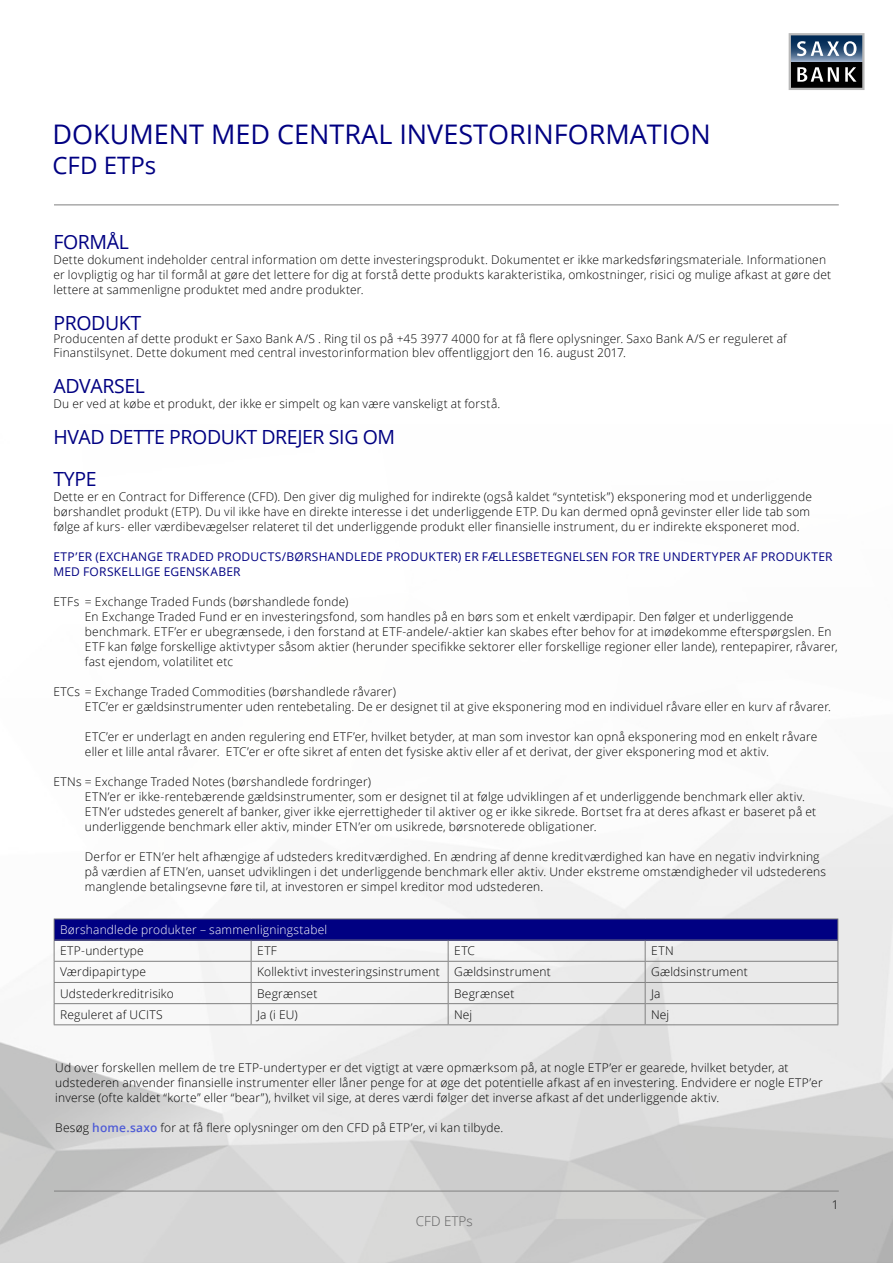
<style>
.page{position:relative;width:893px;height:1263px;background:#fff}
.page>*{position:absolute;margin:0;border:0;box-sizing:border-box;transform-origin:0 0}
.t1{font:27px "Open Sans";color:#000082}
.t2{font:24px "Open Sans";color:#000082}
.t3{font:19.5px/42px "Open Sans";letter-spacing:-.02em;color:#000082}
.t4{font:300 13.5px "Open Sans";color:#616161}
.t5{font:300 12px/15px "Open Sans";letter-spacing:.015em;color:#000}
.t6{font:12px/15px "Open Sans";letter-spacing:.02em;color:#000082}
.t7{font:300 12px "Open Sans";letter-spacing:.015em;color:#fff}
.s1{font-weight:600;color:#4f5cd6}
</style>
<div class="page">
<hr style="left:54px;top:1191px;width:785px;height:1px;background:#808080">
<hr style="left:54px;top:204px;width:785px;height:1px;background:#808080">
<div style="left:54px;top:919px;width:784px;height:21px;background:#000082"></div>
<hr style="left:54px;top:918px;width:197px;height:1px;background:#808080">
<hr style="left:251px;top:918px;width:197px;height:1px;background:#808080">
<hr style="left:448px;top:918px;width:197px;height:1px;background:#808080">
<hr style="left:645px;top:918px;width:193px;height:1px;background:#808080">
<hr style="left:54px;top:940px;width:197px;height:1px;background:#808080">
<hr style="left:251px;top:940px;width:197px;height:1px;background:#808080">
<hr style="left:448px;top:940px;width:197px;height:1px;background:#808080">
<hr style="left:645px;top:940px;width:193px;height:1px;background:#808080">
<hr style="left:54px;top:961px;width:197px;height:1px;background:#808080">
<hr style="left:251px;top:961px;width:197px;height:1px;background:#808080">
<hr style="left:448px;top:961px;width:197px;height:1px;background:#808080">
<hr style="left:645px;top:961px;width:193px;height:1px;background:#808080">
<hr style="left:54px;top:982px;width:197px;height:1px;background:#808080">
<hr style="left:251px;top:982px;width:197px;height:1px;background:#808080">
<hr style="left:448px;top:982px;width:197px;height:1px;background:#808080">
<hr style="left:645px;top:982px;width:193px;height:1px;background:#808080">
<hr style="left:54px;top:1003px;width:197px;height:1px;background:#808080">
<svg style="left:54px;top:919px;width:1px;height:105px"></svg>
<hr style="left:251px;top:1003px;width:197px;height:1px;background:#808080">
<svg style="left:251px;top:940px;width:1px;height:84px"></svg>
<hr style="left:448px;top:1003px;width:197px;height:1px;background:#808080">
<svg style="left:448px;top:940px;width:1px;height:84px"></svg>
<hr style="left:645px;top:1003px;width:193px;height:1px;background:#808080">
<svg style="left:645px;top:940px;width:1px;height:84px"></svg>
<svg style="left:837px;top:919px;width:1px;height:105px"></svg>
<hr style="left:54px;top:1024px;width:197px;height:1px;background:#808080">
<hr style="left:251px;top:1024px;width:197px;height:1px;background:#808080">
<hr style="left:448px;top:1024px;width:197px;height:1px;background:#808080">
<hr style="left:645px;top:1024px;width:193px;height:1px;background:#808080">
<svg style="left:789px;top:33px;width:75px;height:57px;background:#525e6c"></svg>
<h1 class="t1" style="left:52px;top:116px;width:660px">DOKUMENT MED CENTRAL INVESTORINFORMATION</h1>
<h2 class="t2" style="left:52px;top:149px;width:105px">CFD ETPs</h2>
<h3 class="t3" style="left:53px;top:220px;width:77px">FORMÅL</h3>
<p class="t5" style="left:53px;top:252px;width:779px">Dette dokument indeholder central information om dette investeringsprodukt. Dokumentet er ikke markedsføringsmateriale. Informationen er lovpligtig og har til formål at gøre det lettere for dig at forstå dette produkts karakteristika, omkostninger, risici og mulige afkast at gøre det lettere at sammenligne produktet med andre produkter.</p>
<h3 class="t3" style="left:53px;top:301px;width:89px">PRODUKT</h3>
<p class="t5" style="left:53px;top:332px;width:735px;line-height:13.5px">Producenten af dette produkt er Saxo Bank A/S . Ring til os på +45 3977 4000 for at få flere oplysninger. Saxo Bank A/S er reguleret af<br>Finanstilsynet. Dette dokument med central investorinformation blev offentliggjort den 16. august 2017.</p>
<h3 class="t3" style="left:53px;top:364px;width:93px">ADVARSEL</h3>
<p class="t5" style="left:53px;top:396px;width:448px">Du er ved at købe et produkt, der ikke er simpelt og kan være vanskeligt at forstå.</p>
<h3 class="t3" style="left:53px;top:415px;width:343px">HVAD DETTE PRODUKT DREJER SIG OM<br>TYPE</h3>
<p class="t5" style="left:53px;top:489px;width:760px">Dette er en Contract for Difference (CFD). Den giver dig mulighed for indirekte (også kaldet “syntetisk”) eksponering mod et underliggende børshandlet produkt (ETP). Du vil ikke have en direkte interesse i det underliggende ETP. Du kan dermed opnå gevinster eller lide tab som følge af kurs- eller værdibevægelser relateret til det underliggende produkt eller finansielle instrument, du er indirekte eksponeret mod.</p>
<p class="t6" style="left:53px;top:549px;width:781px">ETP’ER (EXCHANGE TRADED PRODUCTS/BØRSHANDLEDE PRODUKTER) ER FÆLLESBETEGNELSEN FOR TRE UNDERTYPER AF PRODUKTER<br>MED FORSKELLIGE EGENSKABER</p>
<p class="t5" style="left:85px;top:594px;width:754px;text-indent:-32px">ETFs = Exchange Traded Funds (børshandlede fonde)<br>En Exchange Traded Fund er en investeringsfond, som handles på en børs som et enkelt værdipapir. Den følger et underliggende benchmark. ETF’er er ubegrænsede, i den forstand at ETF-andele/-aktier kan skabes efter behov for at imødekomme efterspørgslen. En ETF kan følge forskellige aktivtyper såsom aktier (herunder specifikke sektorer eller forskellige regioner eller lande), rentepapirer, råvarer, fast ejendom, volatilitet etc</p>
<p class="t5" style="left:85px;top:684px;width:748px;text-indent:-32px">ETCs = Exchange Traded Commodities (børshandlede råvarer)<br>ETC’er er gældsinstrumenter uden rentebetaling. De er designet til at give eksponering mod en individuel råvare eller en kurv af råvarer.</p>
<p class="t5" style="left:85px;top:729px;width:734px">ETC’er er underlagt en anden regulering end ETF’er, hvilket betyder, at man som investor kan opnå eksponering mod en enkelt råvare eller et lille antal råvarer. ETC’er er ofte sikret af enten det fysiske aktiv eller af et derivat, der giver eksponering mod et aktiv.</p>
<p class="t5" style="left:85px;top:774px;width:733px;text-indent:-32px">ETNs = Exchange Traded Notes (børshandlede fordringer)<br>ETN’er er ikke-rentebærende gældsinstrumenter, som er designet til at følge udviklingen af et underliggende benchmark eller aktiv.<br>ETN’er udstedes generelt af banker, giver ikke ejerrettigheder til aktiver og er ikke sikrede. Bortset fra at deres afkast er baseret på et underliggende benchmark eller aktiv, minder ETN’er om usikrede, børsnoterede obligationer.</p>
<p class="t5" style="left:85px;top:849px;width:743px">Derfor er ETN’er helt afhængige af udsteders kreditværdighed. En ændring af denne kreditværdighed kan have en negativ indvirkning på værdien af ETN’en, uanset udviklingen i det underliggende benchmark eller aktiv. Under ekstreme omstændigheder vil udstederens manglende betalingsevne føre til, at investoren er simpel kreditor mod udstederen.</p>
<p class="t7" style="left:60px;top:921px;width:269px">Børshandlede produkter – sammenligningstabel</p>
<p class="t5" style="left:60px;top:943px;width:85px">ETP-undertype</p>
<p class="t5" style="left:257px;top:943px;width:21px">ETF</p>
<p class="t5" style="left:454px;top:943px;width:22px">ETC</p>
<p class="t5" style="left:651px;top:943px;width:24px">ETN</p>
<p class="t5" style="left:60px;top:964px;width:88px">Værdipapirtype</p>
<p class="t5" style="left:257px;top:964px;width:295px">Kollektivt investeringsinstrument Gældsinstrument</p>
<p class="t5" style="left:651px;top:964px;width:98px">Gældsinstrument</p>
<p class="t5" style="left:60px;top:985px;width:115px">Udstederkreditrisiko</p>
<p class="t5" style="left:257px;top:985px;width:62px">Begrænset</p>
<p class="t5" style="left:454px;top:985px;width:62px">Begrænset</p>
<p class="t5" style="left:651px;top:985px;width:11px">Ja</p>
<p class="t5" style="left:60px;top:1007px;width:104px">Reguleret af UCITS</p>
<p class="t5" style="left:257px;top:1007px;width:42px">Ja (i EU)</p>
<p class="t5" style="left:454px;top:1007px;width:20px">Nej</p>
<p class="t5" style="left:651px;top:1007px;width:20px">Nej</p>
<p class="t5" style="left:55px;top:1060px;width:769px">Ud over forskellen mellem de tre ETP-undertyper er det vigtigt at være opmærksom på, at nogle ETP’er er gearede, hvilket betyder, at udstederen anvender finansielle instrumenter eller låner penge for at øge det potentielle afkast af en investering. Endvidere er nogle ETP’er inverse (ofte kaldet “korte” eller “bear”), hvilket vil sige, at deres værdi følger det inverse afkast af det underliggende aktiv.</p>
<p class="t5" style="left:55px;top:1120px;width:450px">Besøg <span class="s1">home.saxo</span> for at få flere oplysninger om den CFD på ETP’er, vi kan tilbyde.</p>
<p class="t4" style="left:416px;top:1211px;width:58px">CFD ETPs</p>
<p class="t5" style="left:832px;top:1197px;width:8px">1</p>
</div>
